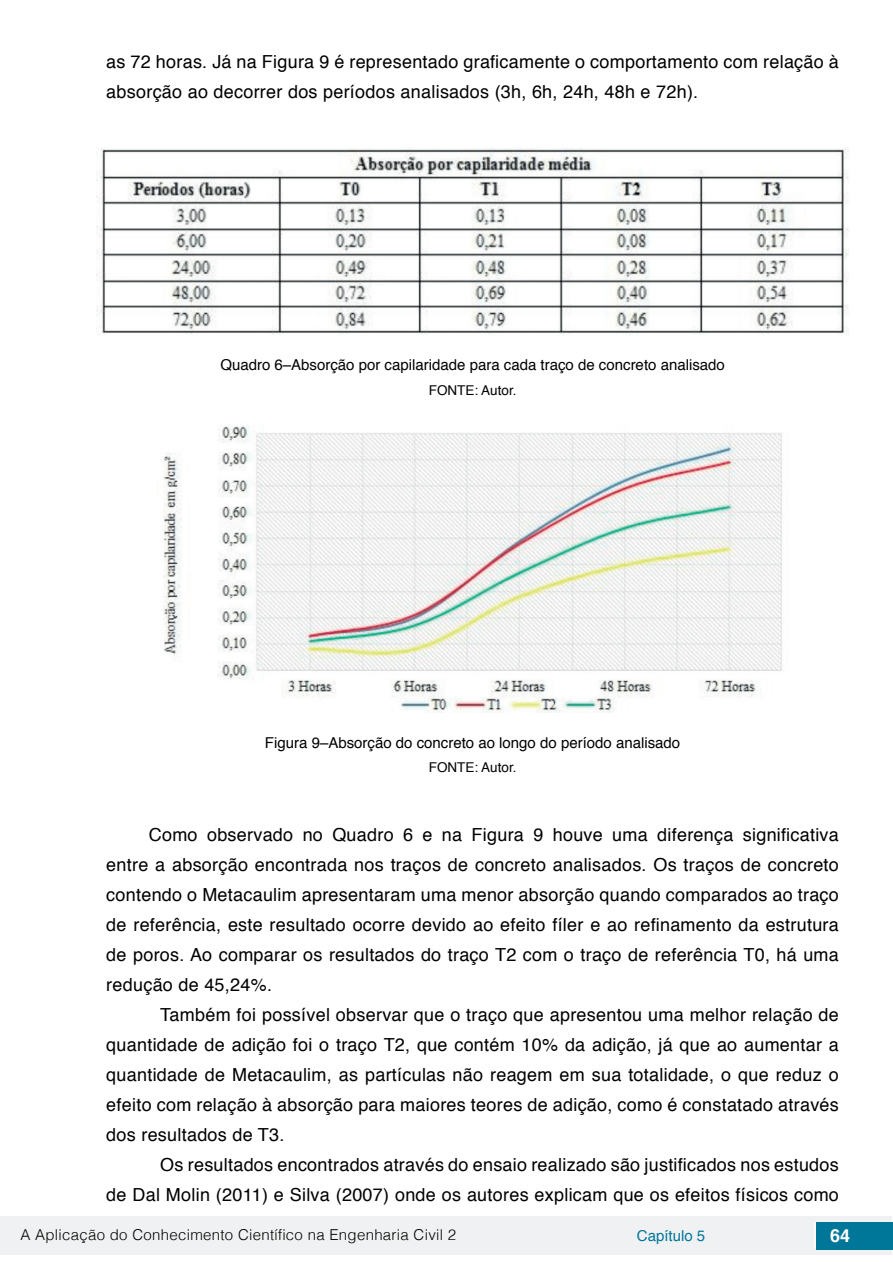
<style>
.page{position:relative;width:893px;height:1263px;background:#fff}
.page>*{position:absolute;margin:0;border:0;box-sizing:border-box;transform-origin:0 0}
.t1{font:18px/30px "Helvetica";letter-spacing:.015em;color:#000;text-align:justify}
.t2{font:700 18px "Helvetica";color:#fff}
.t3{font:15px "Helvetica";color:#000}
.t4{font:300 15px "Helvetica";letter-spacing:.02em;color:#000}
.t5{font:15px "Helvetica";color:#007699}
.t6{font:13.5px "Helvetica";color:#000}
</style>
<div class="page">
<div style="left:1px;top:1216px;width:891px;height:38px;background:#f0f1f2"></div>
<div style="left:816px;top:1222px;width:77px;height:27px;background:#007699"></div>
<svg style="left:815px;top:1224px;width:1px;height:24px"></svg>
<img style="left:96px;top:148px;width:753px;height:187px">
<img style="left:163px;top:425px;width:619px;height:287px">
<p class="t1" style="left:106px;top:47px;width:734px">as 72 horas. Já na Figura 9 é representado graficamente o comportamento com relação à absorção ao decorrer dos períodos analisados (3h, 6h, 24h, 48h e 72h).</p>
<p class="t3" style="left:220px;top:354px;width:506px">Quadro 6–Absorção por capilaridade para cada traço de concreto analisado</p>
<p class="t6" style="left:429px;top:380px;width:89px">FONTE: Autor.</p>
<p class="t3" style="left:265px;top:731px;width:417px">Figura 9–Absorção do concreto ao longo do período analisado</p>
<p class="t6" style="left:429px;top:757px;width:89px">FONTE: Autor.</p>
<p class="t1" style="left:106px;top:820px;width:734px;text-indent:43px">Como observado no Quadro 6 e na Figura 9 houve uma diferença significativa entre a absorção encontrada nos traços de concreto analisados. Os traços de concreto contendo o Metacaulim apresentaram uma menor absorção quando comparados ao traço de referência, este resultado ocorre devido ao efeito fíler e ao refinamento da estrutura de poros. Ao comparar os resultados do traço T2 com o traço de referência T0, há uma redução de 45,24%.</p>
<p class="t1" style="left:106px;top:1000px;width:734px;text-indent:54px">Também foi possível observar que o traço que apresentou uma melhor relação de quantidade de adição foi o traço T2, que contém 10% da adição, já que ao aumentar a quantidade de Metacaulim, as partículas não reagem em sua totalidade, o que reduz o efeito com relação à absorção para maiores teores de adição, como é constatado através dos resultados de T3.</p>
<p class="t1" style="left:106px;top:1150px;width:734px;text-align:right">Os resultados encontrados através do ensaio realizado são justificados nos estudos<br>de Dal Molin (2011) e Silva (2007) onde os autores explicam que os efeitos físicos como</p>
<p class="t4" style="left:20px;top:1222px;width:437px">A Aplicação do Conhecimento Científico na Engenharia Civil 2</p>
<p class="t5" style="left:637px;top:1224px;width:70px">Capítulo 5</p>
<p class="t2" style="left:830px;top:1221px;width:22px">64</p>
</div>
